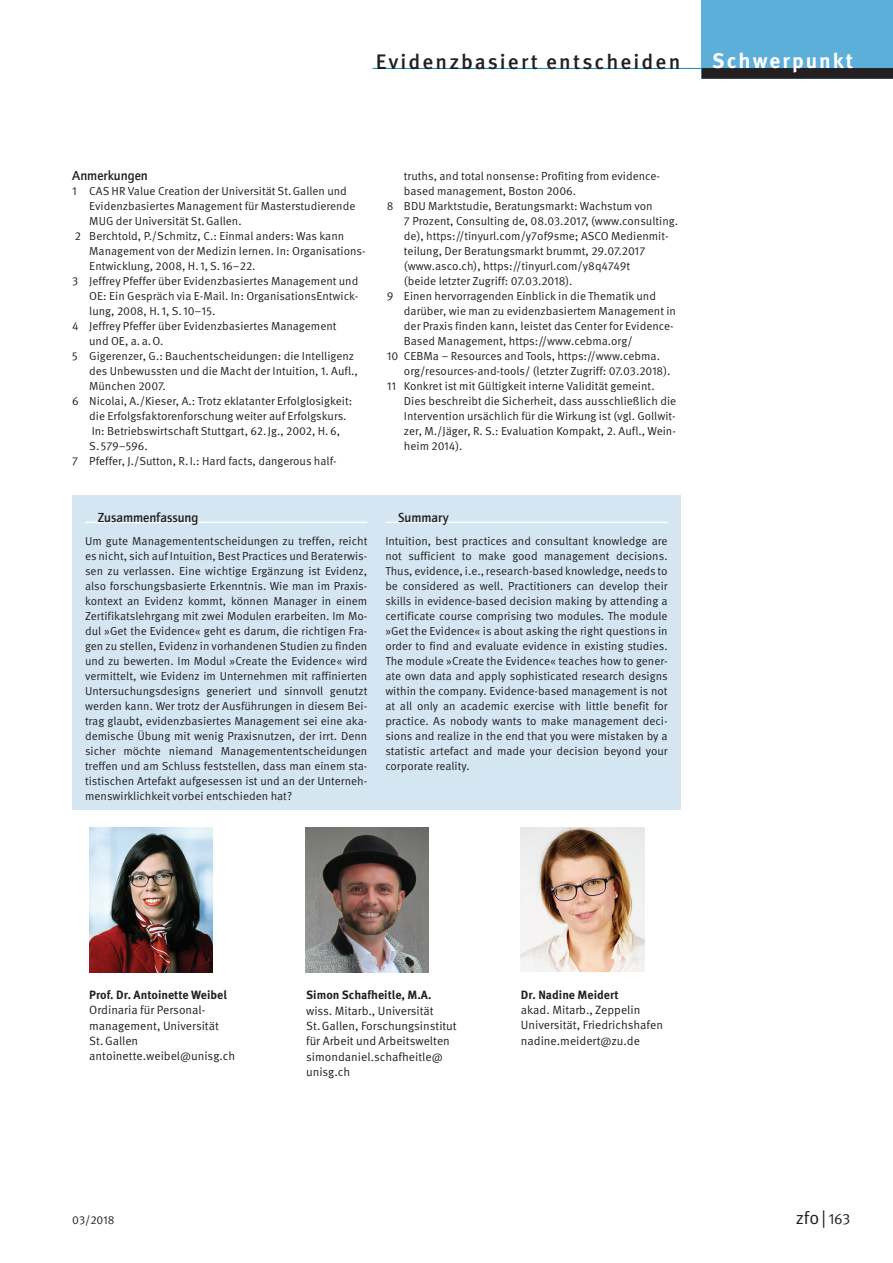
<style>
.page{position:relative;width:893px;height:1263px;background:#fff}
.page>*{position:absolute;margin:0;border:0;box-sizing:border-box;transform-origin:0 0}
.t1{font:500 21px "Meta Pro";letter-spacing:.1em;color:#231f20}
.t2{font:700 21px "Meta Pro";letter-spacing:.095em;color:#fff}
.t3{font:18px "Meta Pro Norm";color:#231f20}
.t4{font:500 13.5px "ITC Quay Sans Com";color:#231f20}
.t5{font:12px/15.3px "Meta Pro Norm";color:#231f20}
.t6{font:700 12px "Meta Pro";color:#231f20}
.t7{font:11.7px/15px "Meta Pro Norm";color:#231f20;text-align:justify}
.s1{font-size:15px}
</style>
<div class="page">
<hr style="left:372px;top:68px;width:345px;height:1px;background:#008ec4">
<div style="left:702px;top:0;width:191px;height:79px;background:#5cafd8"></div>
<div style="left:702px;top:68px;width:191px;height:11px;background:#231f20"></div>
<div style="left:72px;top:495px;width:608px;height:315px;background:#d4e6f2"></div>
<hr style="left:85px;top:522px;width:282px;height:1px;background:#fff">
<hr style="left:385px;top:522px;width:283px;height:1px;background:#fff">
<img style="left:89px;top:828px;width:124px;height:144px">
<img style="left:305px;top:828px;width:123px;height:144px">
<img style="left:521px;top:827px;width:123px;height:145px">
<h1 class="t1" style="left:376px;top:45px;width:306px">Evidenzbasiert entscheiden</h1>
<h1 class="t2" style="left:712px;top:44px;width:143px">Schwerpunkt</h1>
<p class="t4" style="left:72px;top:167px;width:77px">Anmerkungen</p>
<p class="t7" style="left:72px;top:182px;width:276px">1 CAS HR Value Creation der Universität St.Gallen und</p>
<p class="t7" style="left:89px;top:197px;width:268px">Evidenzbasiertes Management für Masterstudierende</p>
<p class="t7" style="left:89px;top:212px;width:154px">MUG der Universität St.Gallen.</p>
<p class="t7" style="left:75px;top:227px;width:271px">2 Berchtold, P./Schmitz, C.: Einmal anders: Was kann</p>
<p class="t7" style="left:89px;top:242px;width:278px">Management von der Medizin lernen. In: Organisations-</p>
<p class="t7" style="left:89px;top:257px;width:168px">Entwicklung, 2008, H.1, S.16–22.</p>
<p class="t7" style="left:72px;top:272px;width:288px">3 Jeffrey Pfeffer über Evidenzbasiertes Management und</p>
<p class="t7" style="left:89px;top:287px;width:270px">OE: Ein Gespräch via E-Mail. In: OrganisationsEntwick-</p>
<p class="t7" style="left:89px;top:302px;width:128px">lung, 2008, H.1, S.10–15.</p>
<p class="t7" style="left:72px;top:317px;width:266px">4 Jeffrey Pfeffer über Evidenzbasiertes Management</p>
<p class="t7" style="left:89px;top:332px;width:76px">und OE, a.a.O.</p>
<p class="t7" style="left:72px;top:347px;width:283px">5 Gigerenzer, G.: Bauchentscheidungen: die Intelligenz</p>
<p class="t7" style="left:89px;top:362px;width:270px">des Unbewussten und die Macht der Intuition, 1. Aufl.,</p>
<p class="t7" style="left:89px;top:377px;width:78px">München 2007.</p>
<p class="t7" style="left:72px;top:392px;width:281px">6 Nicolai, A./Kieser, A.: Trotz eklatanter Erfolglosigkeit:</p>
<p class="t7" style="left:89px;top:407px;width:259px">die Erfolgsfaktorenforschung weiter auf Erfolgskurs.</p>
<p class="t7" style="left:92px;top:422px;width:250px">In: Betriebswirtschaft Stuttgart, 62.Jg., 2002, H.6,</p>
<p class="t7" style="left:89px;top:437px;width:60px">S. 579–596.</p>
<p class="t7" style="left:72px;top:452px;width:266px">7 Pfeffer, J./Sutton, R.I.: Hard facts, dangerous half-</p>
<p class="t4" style="left:98px;top:509px;width:102px">Zusammenfassung</p>
<p class="t7" style="left:85px;top:533px;width:284px">Um gute Managemententscheidungen zu treffen, reicht es nicht, sich auf Intuition, Best Practices und Beraterwis&shy;sen zu verlassen. Eine wichtige Ergänzung ist Evidenz, also forschungsbasierte Erkenntnis. Wie man im Praxis&shy;kontext an Evidenz kommt, können Manager in einem Zertifikatslehrgang mit zwei Modulen erarbeiten. Im Mo&shy;dul »Get the Evidence« geht es darum, die richtigen Fra&shy;gen zu stellen, Evidenz in vorhandenen Studien zu finden und zu bewerten. Im Modul »Create the Evidence« wird vermittelt, wie Evidenz im Unternehmen mit raffinierten Untersuchungsdesigns generiert und sinnvoll genutzt werden kann. Wer trotz der Ausführungen in diesem Bei&shy;trag glaubt, evidenzbasiertes Management sei eine aka&shy;demische Übung mit wenig Praxisnutzen, der irrt. Denn sicher möchte niemand Managemententscheidungen treffen und am Schluss feststellen, dass man einem sta&shy;tistischen Artefakt aufgesessen ist und an der Unterneh&shy;menswirklichkeit vorbei entschieden hat?</p>
<p class="t7" style="left:404px;top:168px;width:258px">truths, and total nonsense: Profiting from evidence-</p>
<p class="t7" style="left:404px;top:183px;width:174px">based management, Boston 2006.</p>
<p class="t7" style="left:387px;top:198px;width:267px">8 BDU Marktstudie, Beratungsmarkt: Wachstum von</p>
<p class="t7" style="left:404px;top:213px;width:276px">7 Prozent, Consulting de, 08.03.2017, (www.consulting.</p>
<p class="t7" style="left:404px;top:228px;width:266px">de), https://tinyurl.com/y7of9sme; ASCO Medienmit-</p>
<p class="t7" style="left:404px;top:243px;width:243px">teilung, Der Beratungsmarkt brummt, 29.07.2017</p>
<p class="t7" style="left:404px;top:258px;width:228px">(www.asco.ch), https://tinyurl.com/y8q4749t</p>
<p class="t7" style="left:404px;top:273px;width:170px">(beide letzter Zugriff: 07.03.2018).</p>
<p class="t7" style="left:387px;top:288px;width:271px">9 Einen hervorragenden Einblick in die Thematik und</p>
<p class="t7" style="left:404px;top:303px;width:274px">darüber, wie man zu evidenzbasiertem Management in</p>
<p class="t7" style="left:404px;top:318px;width:271px">der Praxis finden kann, leistet das Center for Evidence-</p>
<p class="t7" style="left:404px;top:333px;width:230px">Based Management, https://www.cebma.org/</p>
<p class="t7" style="left:387px;top:347px;width:275px">10 CEBMa – Resources and Tools, https://www.cebma.</p>
<p class="t7" style="left:404px;top:362px;width:268px">org/resources-and-tools/ (letzter Zugriff: 07.03.2018).</p>
<p class="t7" style="left:387px;top:377px;width:269px">11 Konkret ist mit Gültigkeit interne Validität gemeint.</p>
<p class="t7" style="left:404px;top:392px;width:274px">Dies beschreibt die Sicherheit, dass ausschließlich die</p>
<p class="t7" style="left:404px;top:407px;width:273px">Intervention ursächlich für die Wirkung ist (vgl. Gollwit-</p>
<p class="t7" style="left:404px;top:422px;width:273px">zer, M./Jäger, R. S.: Evaluation Kompakt, 2. Aufl., Wein-</p>
<p class="t7" style="left:404px;top:437px;width:60px">heim 2014).</p>
<p class="t4" style="left:398px;top:509px;width:52px">Summary</p>
<p class="t7" style="left:385px;top:533px;width:284px">Intuition, best practices and consultant knowledge are not sufficient to make good management decisions.<br>Thus, evidence, i.e., research-based knowledge, needs to be considered as well. Practitioners can develop their skills in evidence-based decision making by attending a certificate course comprising two modules. The module »Get the Evidence« is about asking the right questions in order to find and evaluate evidence in existing studies.<br>The module »Create the Evidence« teaches how to gener&shy;ate own data and apply sophisticated research designs within the company. Evidence-based management is not at all only an academic exercise with little benefit for practice. As nobody wants to make management deci&shy;sions and realize in the end that you were mistaken by a statistic artefact and made your decision beyond your corporate reality.</p>
<p class="t6" style="left:89px;top:985px;width:139px">Prof. Dr. Antoinette Weibel</p>
<p class="t5" style="left:89px;top:1001px;width:148px">Ordinaria für Personal&shy;management, Universität<br>St.Gallen antoinette.weibel@unisg.ch</p>
<p class="t6" style="left:306px;top:986px;width:127px">Simon Schafheitle, M.A.</p>
<p class="t5" style="left:306px;top:1002px;width:152px">wiss. Mitarb., Universität<br>St.Gallen, Forschungsinstitut für Arbeit und Arbeitswelten simondaniel.schafheitle@ unisg.ch</p>
<p class="t6" style="left:521px;top:985px;width:99px">Dr. Nadine Meidert</p>
<p class="t5" style="left:521px;top:1001px;width:144px">akad. Mitarb., Zeppelin<br>Universität, Friedrichshafen nadine.meidert@zu.de</p>
<p class="t7" style="left:72px;top:1211px;width:44px">03/2018</p>
<h2 class="t3" style="left:796px;top:1204px;width:56px">zfo|<span class="s1">163</span></h2>
</div>
